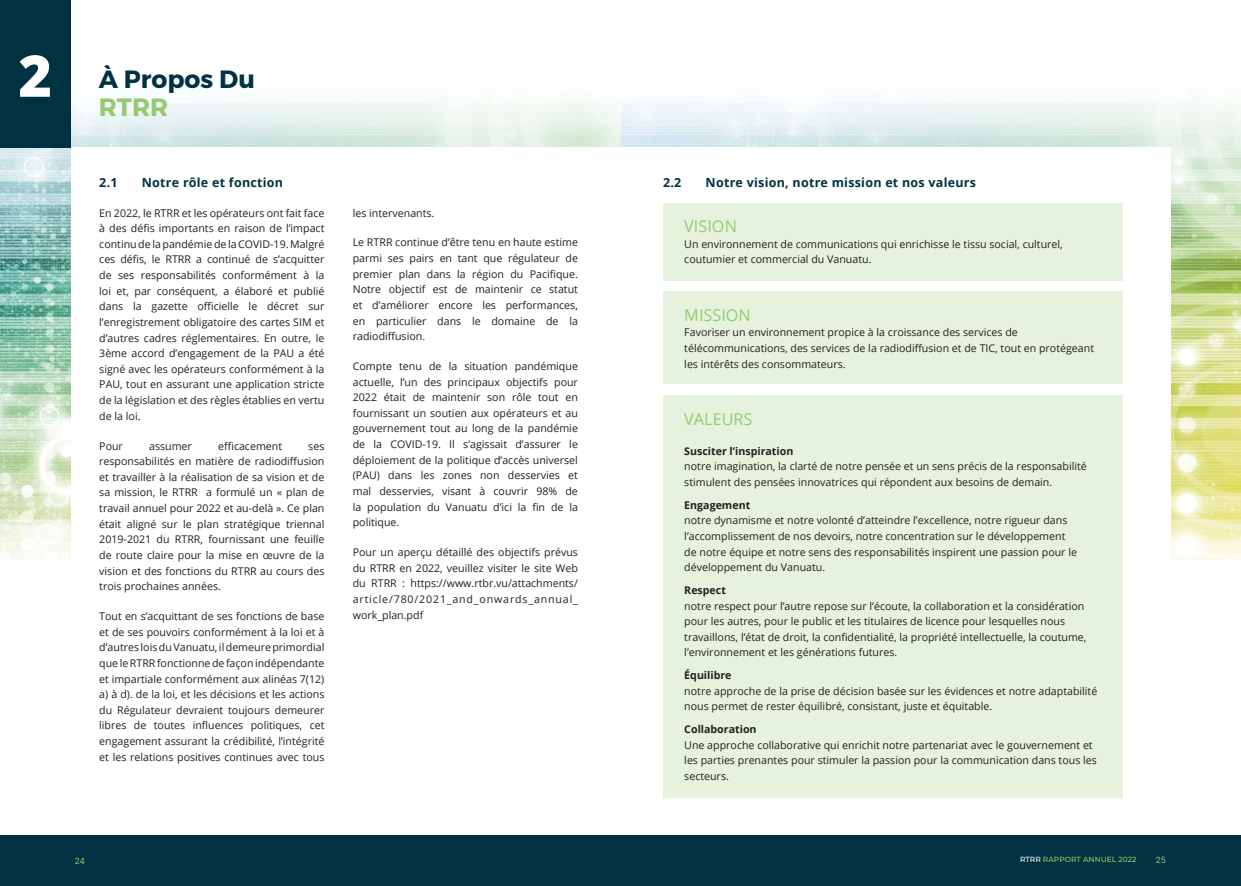
<style>
.page{position:relative;width:1241px;height:886px;background:#fff}
.page>*{position:absolute;margin:0;border:0;box-sizing:border-box;transform-origin:0 0}
.t1{font:800 57.5px "Open Sans";color:#fff}
.t2{font:700 25px "Montserrat";color:#003242}
.t3{font:700 25px "Montserrat";color:#95cb6f}
.t4{font:16.25px "Open Sans";color:#95cb6f}
.t5{font:700 12.5px "Open Sans";letter-spacing:.02em;color:#003242}
.t6{font:10.62px/15.6px "Open Sans";color:#231f20}
.t7{font:700 10.62px "Open Sans";color:#231f20}
.t8{font:8.75px "Roboto";color:#95cb6f}
.t9{font:500 7.5px "Montserrat";letter-spacing:.005em;color:#95cb6f}
.s1{color:#fff}
</style>
<div class="page">
<img style="left:0;top:79px;width:1240px;height:481px">
<div style="left:71px;top:148px;width:1099px;height:678px;background:#fff"></div>
<div style="left:0;top:835px;width:1240px;height:51px;background:#003242"></div>
<div style="left:0;top:0;width:70px;height:148px;background:#003242"></div>
<div style="left:663px;top:203px;width:458px;height:78px;background:#e7f2de"></div>
<div style="left:663px;top:292px;width:458px;height:92px;background:#e7f2de"></div>
<div style="left:663px;top:395px;width:458px;height:402px;background:#e7f2de"></div>
<h1 class="t1" style="left:18px;top:35px;width:35px">2</h1>
<h2 class="t2" style="left:99px;top:67px;width:158px">À Propos Du</h2>
<h2 class="t3" style="left:99px;top:95px;width:71px">RTRR</h2>
<p class="t5" style="left:99px;top:173px;width:20px">2.1</p>
<p class="t5" style="left:142px;top:173px;width:143px">Notre rôle et fonction</p>
<p class="t5" style="left:663px;top:173px;width:20px">2.2</p>
<p class="t5" style="left:705px;top:173px;width:272px">Notre vision, notre mission et nos valeurs</p>
<p class="t6" style="left:99px;top:205px;width:227px;text-align:justify">En 2022, le RTRR et les opérateurs ont fait face à des défis importants en raison de l’impact continu de la pandémie de la COVID-19. Malgré ces défis, le RTRR a continué de s’acquitter de ses responsabilités conformément à la loi et, par conséquent, a élaboré et publié dans la gazette officielle le décret sur l’enregistrement obligatoire des cartes SIM et d’autres cadres réglementaires. En outre, le 3ème accord d’engagement de la PAU a été signé avec les opérateurs conformément à la PAU, tout en assurant une application stricte de la législation et des règles établies en vertu de la loi.</p>
<p class="t6" style="left:99px;top:438px;width:25px">Pour</p>
<p class="t6" style="left:149px;top:438px;width:44px">assumer</p>
<p class="t6" style="left:218px;top:438px;width:65px">efficacement</p>
<p class="t6" style="left:353px;top:205px;width:83px">les intervenants.</p>
<p class="t6" style="left:353px;top:234px;width:227px;text-align:justify">Le RTRR continue d’être tenu en haute estime parmi ses pairs en tant que régulateur de premier plan dans la région du Pacifique.<br>Notre objectif est de maintenir ce statut et d’améliorer encore les performances, en particulier dans le domaine de la radiodiffusion.</p>
<p class="t6" style="left:353px;top:358px;width:227px;text-align:justify">Compte tenu de la situation pandémique actuelle, l’un des principaux objectifs pour 2022 était de maintenir son rôle tout en fournissant un soutien aux opérateurs et au gouvernement tout au long de la pandémie de la COVID-19. Il s’agissait d’assurer le déploiement de la politique d’accès universel (PAU) dans les zones non desservies et mal desservies, visant à couvrir 98% de la population du Vanuatu d’ici la fin de la politique.</p>
<p class="t6" style="left:353px;top:544px;width:227px;text-align:justify">Pour un aperçu détaillé des objectifs prévus du RTRR en 2022, veuillez visiter le site Web du RTRR : https://www.rtbr.vu/attachments/ article/780/2021_and_onwards_annual_ work_plan.pdf</p>
<h3 class="t4" style="left:684px;top:215px;width:54px">VISION</h3>
<p class="t6" style="left:684px;top:236px;width:380px">Un environnement de communications qui enrichisse le tissu social, culturel, coutumier et commercial du Vanuatu.</p>
<h3 class="t4" style="left:684px;top:303px;width:68px">MISSION</h3>
<p class="t6" style="left:684px;top:324px;width:411px">Favoriser un environnement propice à la croissance des services de télécommunications, des services de la radiodiffusion et de TIC, tout en protégeant les intérêts des consommateurs.</p>
<h3 class="t4" style="left:684px;top:408px;width:70px">VALEURS</h3>
<p class="t7" style="left:684px;top:443px;width:110px">Susciter l’inspiration</p>
<p class="t6" style="left:684px;top:458px;width:404px">notre imagination, la clarté de notre pensée et un sens précis de la responsabilité stimulent des pensées innovatrices qui répondent aux besoins de demain.</p>
<p class="t7" style="left:684px;top:497px;width:67px">Engagement</p>
<p class="t6" style="left:684px;top:512px;width:394px">notre dynamisme et notre volonté d’atteindre l’excellence, notre rigueur dans l’accomplissement de nos devoirs, notre concentration sur le développement de notre équipe et notre sens des responsabilités inspirent une passion pour le développement du Vanuatu.</p>
<p class="t7" style="left:684px;top:582px;width:43px">Respect</p>
<p class="t6" style="left:684px;top:598px;width:403px">notre respect pour l’autre repose sur l’écoute, la collaboration et la considération pour les autres, pour le public et les titulaires de licence pour lesquelles nous travaillons, l’état de droit, la confidentialité, la propriété intellectuelle, la coutume, l’environnement et les générations futures.</p>
<p class="t7" style="left:684px;top:668px;width:49px">Équilibre</p>
<p class="t6" style="left:684px;top:683px;width:414px">notre approche de la prise de décision basée sur les évidences et notre adaptabilité nous permet de rester équilibré, consistant, juste et équitable.</p>
<p class="t7" style="left:684px;top:722px;width:74px">Collaboration</p>
<p class="t6" style="left:684px;top:737px;width:414px">Une approche collaborative qui enrichit notre partenariat avec le gouvernement et les parties prenantes pour stimuler la passion pour la communication dans tous les secteurs.</p>
<p class="t6" style="left:99px;top:438px;width:227px;text-align:justify;text-indent:209px">ses responsabilités en matière de radiodiffusion et travailler à la réalisation de sa vision et de sa mission, le RTRR a formulé un « plan de travail annuel pour 2022 et au-delà ». Ce plan était aligné sur le plan stratégique triennal 2019-2021 du RTRR, fournissant une feuille de route claire pour la mise en œuvre de la vision et des fonctions du RTRR au cours des trois prochaines années.</p>
<p class="t6" style="left:99px;top:608px;width:227px;text-align:justify">Tout en s’acquittant de ses fonctions de base et de ses pouvoirs conformément à la loi et à d’autres lois du Vanuatu, il demeure primordial que le RTRR fonctionne de façon indépendante et impartiale conformément aux alinéas 7(12) a) à d). de la loi, et les décisions et les actions du Régulateur devraient toujours demeurer libres de toutes influences politiques, cet engagement assurant la crédibilité, l’intégrité et les relations positives continues avec tous</p>
<p class="t8" style="left:75px;top:856px;width:11px">24</p>
<p class="t9" style="left:1019px;top:856px;width:118px"><span class="s1">RTRR</span> RAPPORT ANNUEL 2022</p>
<p class="t8" style="left:1155px;top:854px;width:11px">25</p>
</div>
